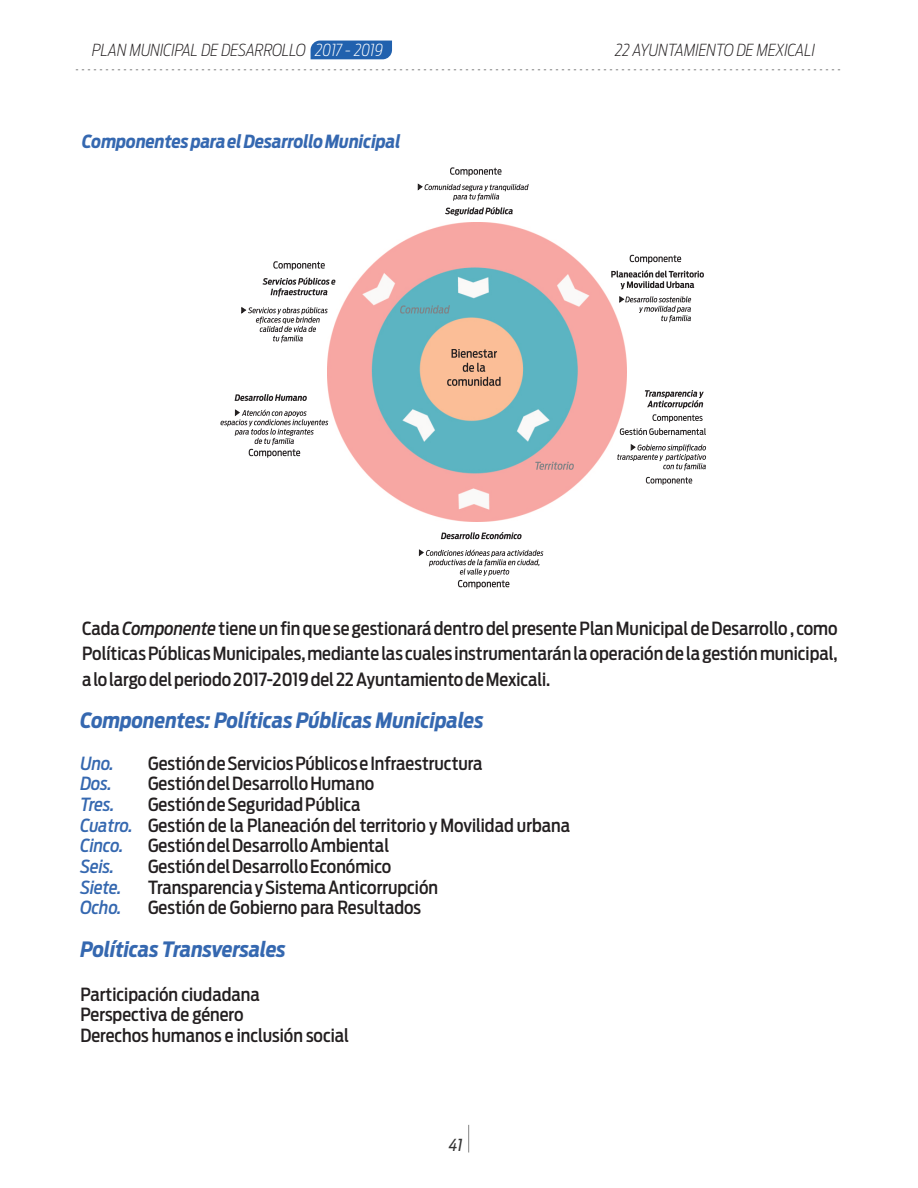
<style>
.page{position:relative;width:918px;height:1188px;background:#fff}
.page>*{position:absolute;margin:0;border:0;box-sizing:border-box;transform-origin:0 0}
.t1{font:italic 700 21px "Antenna Cond";color:#3568b0}
.t2{font:500 18px/20.7px "Antenna Cond";color:#231f20}
.t3{font:italic 700 18px "Antenna Cond";color:#3568b0}
.t4{font:italic 500 18px "Antenna Cond";color:#3568b0}
.t5{font:italic 200 16.5px "Antenna Cond";color:#231f20}
.t6{font:italic 16.5px "Antenna Cond";color:#333}
.s1{color:#fff}
.s2{font-style:italic}
.s3{font-style:italic;color:#3568b0}
</style>
<div class="page">
<svg style="left:311px;top:41px;width:81px;height:18px"></svg>
<svg style="left:76px;top:69px;width:765px;height:1px"></svg>
<svg style="left:468px;top:1125px;width:1px;height:27px"></svg>
<img style="left:327px;top:222px;width:300px;height:300px">
<svg style="left:447px;top:349px;width:54px;height:37px;background:#cc9b7d"></svg>
<svg style="left:400px;top:305px;width:50px;height:9px"></svg>
<svg style="left:535px;top:462px;width:39px;height:8px"></svg>
<svg style="left:450px;top:167px;width:52px;height:9px"></svg>
<svg style="left:445px;top:207px;width:68px;height:9px"></svg>
<svg style="left:418px;top:184px;width:111px;height:17px"></svg>
<svg style="left:630px;top:255px;width:51px;height:9px"></svg>
<svg style="left:611px;top:270px;width:93px;height:19px"></svg>
<svg style="left:619px;top:296px;width:72px;height:26px"></svg>
<svg style="left:645px;top:390px;width:59px;height:32px"></svg>
<svg style="left:617px;top:444px;width:89px;height:26px"></svg>
<svg style="left:620px;top:428px;width:86px;height:7px"></svg>
<svg style="left:646px;top:477px;width:46px;height:8px"></svg>
<svg style="left:441px;top:532px;width:81px;height:7px"></svg>
<svg style="left:419px;top:550px;width:124px;height:39px"></svg>
<svg style="left:235px;top:394px;width:72px;height:7px"></svg>
<svg style="left:220px;top:410px;width:108px;height:48px"></svg>
<svg style="left:273px;top:261px;width:52px;height:9px"></svg>
<svg style="left:262px;top:278px;width:73px;height:19px"></svg>
<svg style="left:241px;top:307px;width:87px;height:36px"></svg>
<p class="t5" style="left:92px;top:43px;width:292px">PLAN MUNICIPAL DE DESARROLLO <span class="s1">2017 - 2019</span></p>
<p class="t5" style="left:615px;top:43px;width:202px">22 AYUNTAMIENTO DE MEXICALI</p>
<p class="t3" style="left:82px;top:133px;width:320px">Componentes para el Desarrollo Municipal</p>
<p class="t2" style="left:82px;top:616px;width:757px;line-height:25.7px;text-align:justify">Cada <span class="s2">Componente</span> tiene un fin que se gestionará dentro del presente Plan Municipal de Desarrollo , como Políticas Públicas Municipales, mediante las cuales instrumentarán la operación de la gestión municipal, a lo largo del periodo 2017-2019 del 22 Ayuntamiento de Mexicali.</p>
<p class="t1" style="left:80px;top:711px;width:405px">Componentes: Políticas Públicas Municipales</p>
<p class="t4" style="left:80px;top:755px;width:35px">Uno.</p>
<p class="t2" style="left:148px;top:754px;width:336px">Gestión de Servicios Públicos e Infraestructura</p>
<p class="t4" style="left:80px;top:776px;width:33px">Dos.</p>
<p class="t2" style="left:148px;top:774px;width:228px">Gestión del Desarrollo Humano</p>
<p class="t4" style="left:80px;top:797px;width:36px">Tres.</p>
<p class="t2" style="left:80px;top:795px;width:491px;text-indent:68px">Gestión de Seguridad Pública<br><span class="s3">Cuatro.</span> Gestión de la Planeación del territorio y Movilidad urbana<br><span class="s3">Cinco.</span></p>
<p class="t2" style="left:148px;top:837px;width:243px">Gestión del Desarrollo Ambiental</p>
<p class="t4" style="left:80px;top:859px;width:35px">Seis.</p>
<p class="t2" style="left:148px;top:857px;width:245px">Gestión del Desarrollo Económico</p>
<p class="t4" style="left:80px;top:879px;width:43px">Siete.</p>
<p class="t2" style="left:148px;top:878px;width:292px">Transparencia y Sistema Anticorrupción</p>
<p class="t4" style="left:80px;top:900px;width:43px">Ocho.</p>
<p class="t2" style="left:148px;top:899px;width:275px">Gestión de Gobierno para Resultados</p>
<p class="t1" style="left:80px;top:940px;width:207px">Políticas Transversales</p>
<p class="t2" style="left:80px;top:985px;width:270px">Participación ciudadana<br>Perspectiva de género<br>Derechos humanos e inclusión social</p>
<p class="t6" style="left:449px;top:1137px;width:15px">41</p>
</div>
